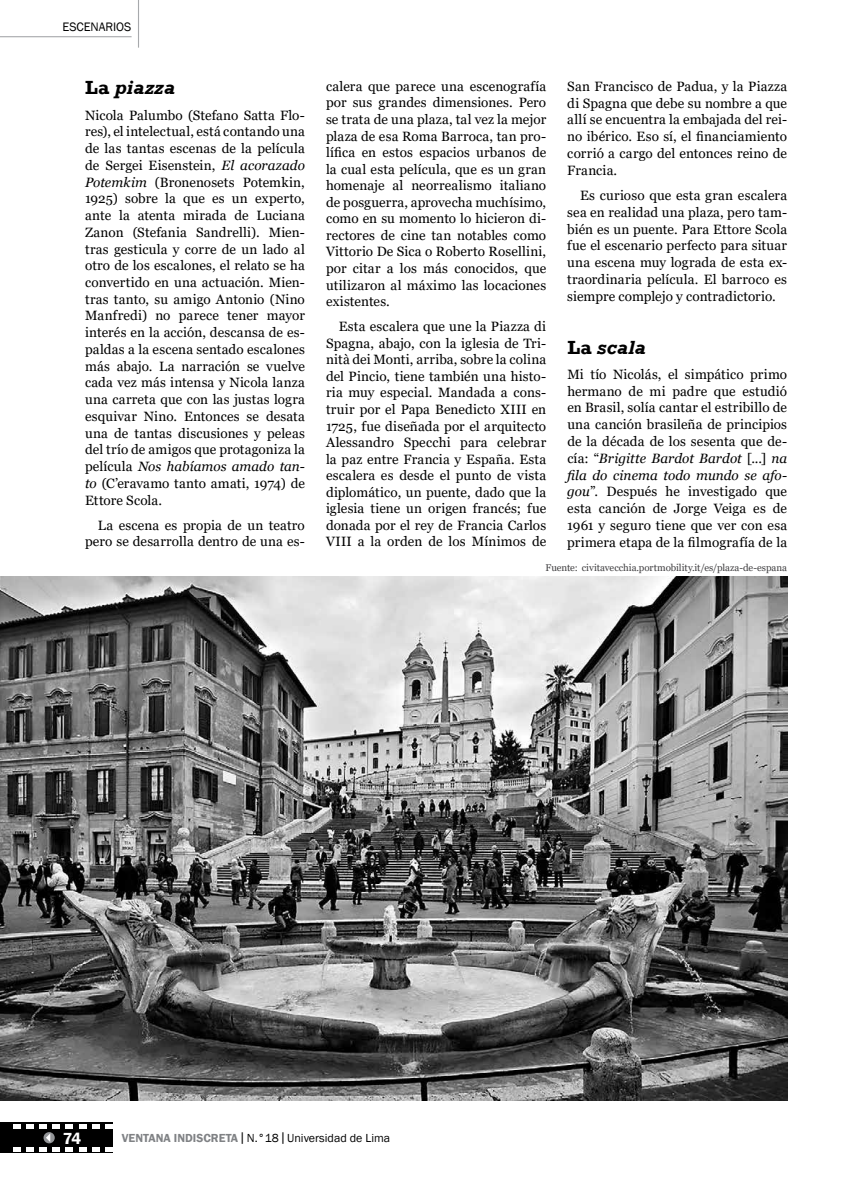
<style>
.page{position:relative;width:851px;height:1191px;background:#fff}
.page>*{position:absolute;margin:0;border:0;box-sizing:border-box;transform-origin:0 0}
.t1{font:italic 700 19.5px "Rockwell";letter-spacing:.005em;color:#000}
.t2{font:600 16.5px "Franklin Gothic";color:#fff}
.t3{font:13.5px/16.8px "Georgia";letter-spacing:.01em;color:#000;text-align:justify}
.t4{font:12.6px "Franklin Gothic";color:#000}
.t5{font:12px "Franklin Gothic";color:#000}
.t6{font:9.75px "Georgia";letter-spacing:-.005em;color:#414042}
.s1{font-style:normal}
.s2{font-style:italic}
.s3{font-weight:600;color:#808285}
.s4{font-size:9.6px}
</style>
<div class="page">
<hr style="left:0;top:36px;width:131px;height:1px;background:#a7a9ac">
<hr style="left:138px;top:0;width:1px;height:48px;background:#a7a9ac">
<div style="left:0;top:1122px;width:112px;height:31px;background:#000"></div>
<svg style="left:105px;top:1124px;width:7px;height:4px"></svg>
<svg style="left:92px;top:1124px;width:7px;height:4px"></svg>
<svg style="left:79px;top:1124px;width:7px;height:4px"></svg>
<svg style="left:66px;top:1124px;width:7px;height:4px"></svg>
<svg style="left:27px;top:1124px;width:7px;height:4px"></svg>
<svg style="left:13px;top:1124px;width:7px;height:4px"></svg>
<svg style="left:105px;top:1147px;width:7px;height:4px"></svg>
<svg style="left:92px;top:1147px;width:7px;height:4px"></svg>
<svg style="left:79px;top:1147px;width:7px;height:4px"></svg>
<svg style="left:66px;top:1147px;width:7px;height:4px"></svg>
<svg style="left:27px;top:1147px;width:7px;height:4px"></svg>
<svg style="left:13px;top:1147px;width:7px;height:4px"></svg>
<svg style="left:40px;top:1124px;width:20px;height:27px"></svg>
<img style="left:0;top:576px;width:787px;height:524px">
<p class="t4" style="left:62px;top:19px;width:70px">ESCENARIOS</p>
<h1 class="t1" style="left:85px;top:76px;width:91px"><span class="s1">La</span> piazza</h1>
<p class="t3" style="left:85px;top:107px;width:221px">Nicola Palumbo (Stefano Satta Flo&shy;res), el intelectual, está contando una de las tantas escenas de la película de Sergei Eisenstein, <span class="s2">El acorazado Potemkim</span> (Bronenosets Potemkin, 1925) sobre la que es un experto, ante la atenta mirada de Luciana Zanon (Stefania Sandrelli). Mien&shy;tras gesticula y corre de un lado al otro de los escalones, el relato se ha convertido en una actuación. Mien&shy;tras tanto, su amigo Antonio (Nino Manfredi) no parece tener mayor interés en la acción, descansa de es&shy;paldas a la escena sentado escalones más abajo. La narración se vuelve cada vez más intensa y Nicola lanza una carreta que con las justas logra esquivar Nino. Entonces se desata una de tantas discusiones y peleas del trío de amigos que protagoniza la película <span class="s2">Nos habíamos amado tan&shy;to</span> (C’eravamo tanto amati, 1974) de Ettore Scola.</p>
<p class="t3" style="left:85px;top:517px;width:221px;text-align:right">La escena es propia de un teatro pero se desarrolla dentro de una es-</p>
<p class="t3" style="left:326px;top:78px;width:222px">calera que parece una escenografía por sus grandes dimensiones. Pero se trata de una plaza, tal vez la mejor plaza de esa Roma Barroca, tan pro&shy;lífica en estos espacios urbanos de la cual esta película, que es un gran homenaje al neorrealismo italiano de posguerra, aprovecha muchísimo, como en su momento lo hicieron di&shy;rectores de cine tan notables como Vittorio De Sica o Roberto Rosellini, por citar a los más conocidos, que utilizaron al máximo las locaciones existentes.</p>
<p class="t3" style="left:326px;top:318px;width:222px;text-indent:13px">Esta escalera que une la Piazza di Spagna, abajo, con la iglesia de Tri&shy;nità dei Monti, arriba, sobre la colina del Pincio, tiene también una histo&shy;ria muy especial. Mandada a cons&shy;truir por el Papa Benedicto XIII en 1725, fue diseñada por el arquitecto Alessandro Specchi para celebrar la paz entre Francia y España. Esta escalera es desde el punto de vista diplomático, un puente, dado que la iglesia tiene un origen francés; fue donada por el rey de Francia Carlos VIII a la orden de los Mínimos de</p>
<p class="t3" style="left:567px;top:78px;width:221px">San Francisco de Padua, y la Piazza di Spagna que debe su nombre a que allí se encuentra la embajada del rei&shy;no ibérico. Eso sí, el financiamiento corrió a cargo del entonces reino de Francia.</p>
<p class="t3" style="left:567px;top:187px;width:221px;text-indent:13px">Es curioso que esta gran escalera sea en realidad una plaza, pero tam&shy;bién es un puente. Para Ettore Scola fue el escenario perfecto para situar una escena muy lograda de esta ex&shy;traordinaria película. El barroco es siempre complejo y contradictorio.</p>
<h1 class="t1" style="left:567px;top:335px;width:80px"><span class="s1">La</span> scala</h1>
<p class="t3" style="left:567px;top:366px;width:221px">Mi tío Nicolás, el simpático primo hermano de mi padre que estudió en Brasil, solía cantar el estribillo de una canción brasileña de principios de la década de los sesenta que de&shy;cía: “<span class="s2">Brigitte Bardot Bardot</span> [...] <span class="s2">na fila do cinema todo mundo se afo&shy;gou</span>”. Después he investigado que esta canción de Jorge Veiga es de 1961 y seguro tiene que ver con esa primera etapa de la filmografía de la</p>
<p class="t6" style="left:545px;top:561px;width:243px">Fuente: civitavecchia.portmobility.it/es/plaza-de-espana</p>
<p class="t2" style="left:63px;top:1127px;width:20px">74</p>
<p class="t5" style="left:122px;top:1130px;width:270px"><span class="s3">VENTANA INDISCRETA</span><span class="s4">│</span>N.°18<span class="s4">│</span>Universidad de Lima</p>
</div>
